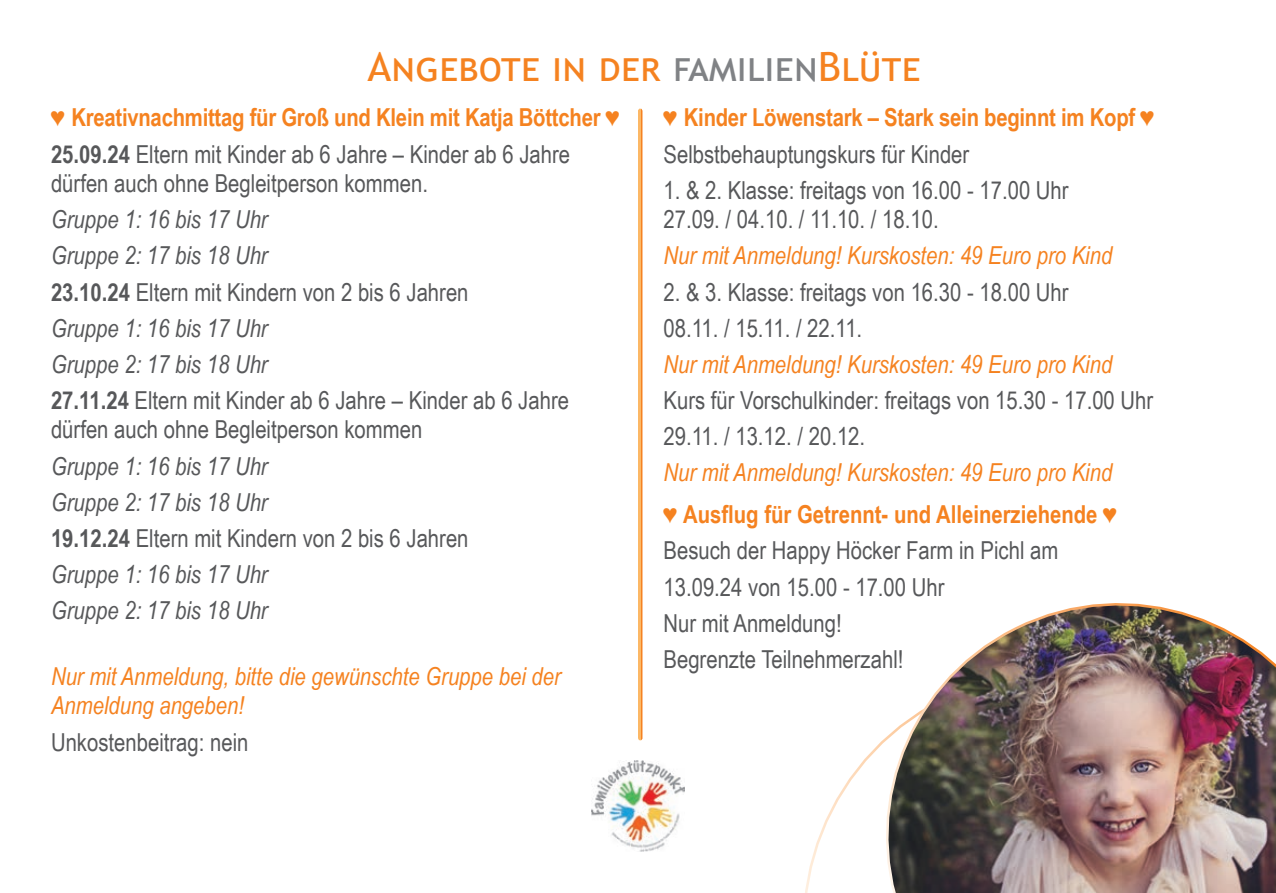
<style>
.page{position:relative;width:1276px;height:893px;background:#fff}
.page>*{position:absolute;margin:0;border:0;box-sizing:border-box;transform-origin:0 0}
.t1{font:40.5px "Trebuchet MS";color:#f58220}
.t2{font:24.75px/29.7px "Arial Narrow";color:#57585a}
.t3{font:italic 24.75px "Arial Narrow";color:#f58220}
.t4{font:italic 24.75px "Arial Narrow";color:#57585a}
.t5{font:700 24.75px "Arial Narrow";letter-spacing:-.01em;color:#f58220}
.t6{font:24.75px "Arial Narrow";letter-spacing:-.03em;color:#57585a}
.s1{color:#808285}
.s2{font-weight:700}
</style>
<div class="page">
<svg style="left:638px;top:111px;width:4px;height:627px;background:#faaa54"></svg>
<img style="left:854px;top:603px;width:422px;height:290px">
<img style="left:591px;top:760px;width:94px;height:92px">
<p class="t1" style="left:367px;top:41px;width:554px">Angebote in der <span class="s1">familien</span>Blüte</p>
<p class="t5" style="left:51px;top:99px;width:571px">♥ Kreativnachmittag für Groß und Klein mit Katja Böttcher ♥</p>
<p class="t2" style="left:51px;top:138px;width:520px"><span class="s2">25.09.24</span> Eltern mit Kinder ab 6 Jahre – Kinder ab 6 Jahre</p>
<p class="t2" style="left:51px;top:168px;width:378px">dürfen auch ohne Begleitperson kommen.</p>
<p class="t4" style="left:51px;top:202px;width:218px">Gruppe 1: 16 bis 17 Uhr</p>
<p class="t4" style="left:51px;top:238px;width:218px">Gruppe 2: 17 bis 18 Uhr</p>
<p class="t2" style="left:51px;top:276px;width:419px"><span class="s2">23.10.24</span> Eltern mit Kindern von 2 bis 6 Jahren</p>
<p class="t4" style="left:51px;top:311px;width:218px">Gruppe 1: 16 bis 17 Uhr</p>
<p class="t4" style="left:51px;top:347px;width:218px">Gruppe 2: 17 bis 18 Uhr</p>
<p class="t2" style="left:51px;top:384px;width:519px"><span class="s2">27.11.24</span> Eltern mit Kinder ab 6 Jahre – Kinder ab 6 Jahre dürfen auch ohne Begleitperson kommen</p>
<p class="t4" style="left:51px;top:449px;width:218px">Gruppe 1: 16 bis 17 Uhr</p>
<p class="t4" style="left:51px;top:485px;width:218px">Gruppe 2: 17 bis 18 Uhr</p>
<p class="t2" style="left:51px;top:522px;width:419px"><span class="s2">19.12.24</span> Eltern mit Kindern von 2 bis 6 Jahren</p>
<p class="t4" style="left:51px;top:557px;width:218px">Gruppe 1: 16 bis 17 Uhr</p>
<p class="t4" style="left:51px;top:593px;width:218px">Gruppe 2: 17 bis 18 Uhr</p>
<p class="t5" style="left:663px;top:99px;width:493px">♥ Kinder Löwenstark – Stark sein beginnt im Kopf ♥</p>
<p class="t2" style="left:663px;top:138px;width:307px">Selbstbehauptungskurs für Kinder</p>
<p class="t2" style="left:663px;top:174px;width:407px">1. &amp; 2. Klasse: freitags von 16.00 - 17.00 Uhr</p>
<p class="t2" style="left:663px;top:204px;width:277px">27.09. / 04.10. / 11.10. / 18.10.</p>
<p class="t3" style="left:663px;top:238px;width:450px">Nur mit Anmeldung! Kurskosten: 49 Euro pro Kind</p>
<p class="t2" style="left:663px;top:276px;width:407px">2. &amp; 3. Klasse: freitags von 16.30 - 18.00 Uhr</p>
<p class="t6" style="left:663px;top:310px;width:200px">08.11. / 15.11. / 22.11.</p>
<p class="t3" style="left:663px;top:347px;width:450px">Nur mit Anmeldung! Kurskosten: 49 Euro pro Kind</p>
<p class="t2" style="left:663px;top:384px;width:491px">Kurs für Vorschulkinder: freitags von 15.30 - 17.00 Uhr</p>
<p class="t2" style="left:663px;top:420px;width:203px">29.11. / 13.12. / 20.12.</p>
<p class="t3" style="left:663px;top:455px;width:450px">Nur mit Anmeldung! Kurskosten: 49 Euro pro Kind</p>
<p class="t5" style="left:663px;top:496px;width:456px">♥ Ausflug für Getrennt- und Alleinerziehende ♥</p>
<p class="t2" style="left:663px;top:535px;width:396px">Besuch der Happy Höcker Farm in Pichl am</p>
<p class="t2" style="left:663px;top:571px;width:282px">13.09.24 von 15.00 - 17.00 Uhr</p>
<p class="t2" style="left:663px;top:607px;width:180px">Nur mit Anmeldung!</p>
<p class="t2" style="left:663px;top:643px;width:241px">Begrenzte Teilnehmerzahl!</p>
<p class="t3" style="left:51px;top:659px;width:511px">Nur mit Anmeldung, bitte die gewünschte Gruppe bei der</p>
<p class="t3" style="left:51px;top:688px;width:194px">Anmeldung angeben!</p>
<p class="t2" style="left:51px;top:726px;width:199px">Unkostenbeitrag: nein</p>
</div>
